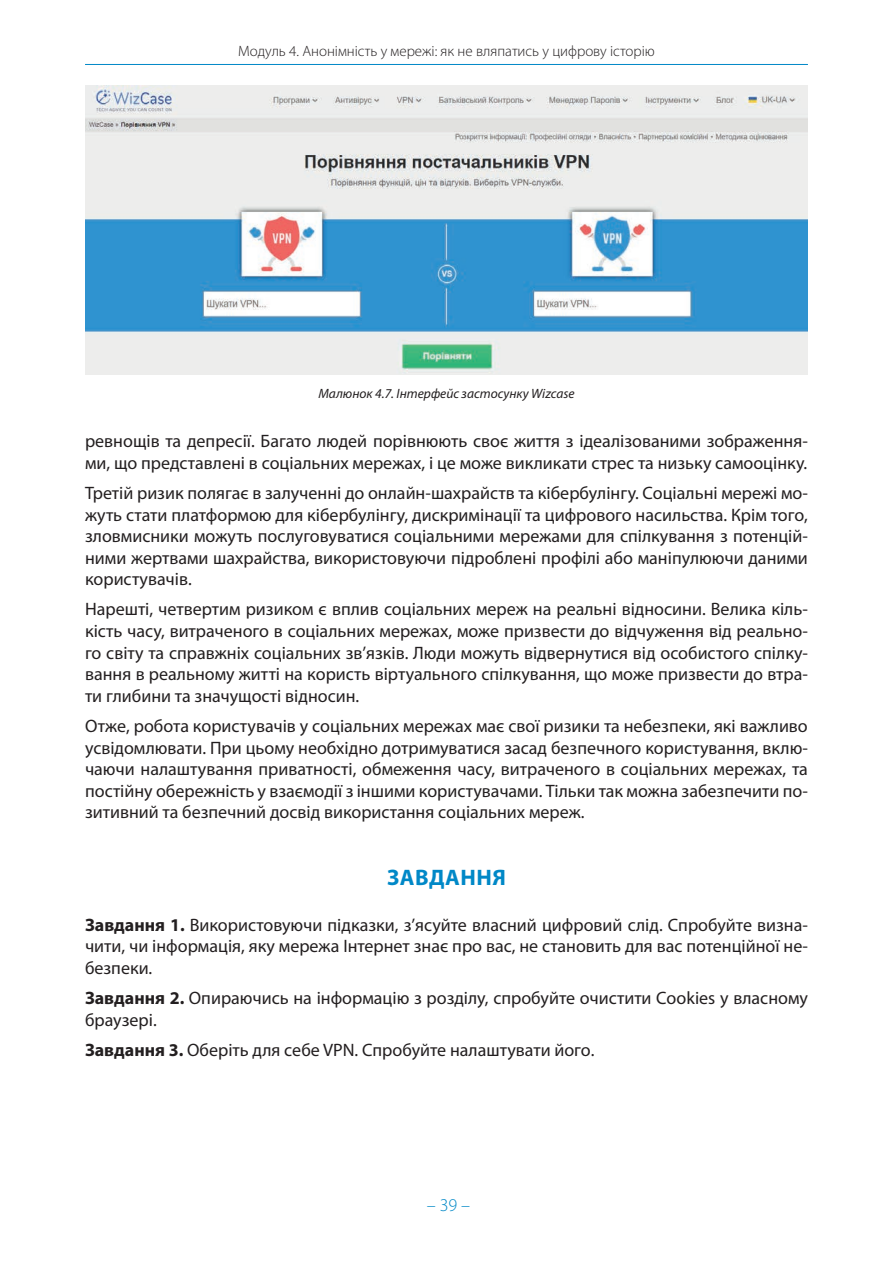
<style>
.page{position:relative;width:893px;height:1263px;background:#fff}
.page>*{position:absolute;margin:0;border:0;box-sizing:border-box;transform-origin:0 0}
.t1{font:700 22.5px "Myriad Pro";letter-spacing:.02em;color:#0088c7}
.t2{font:18px/21.6px "Myriad Pro";color:#231f20;text-align:justify}
.t3{font:300 18px "Myriad Pro";color:#0088c7}
.t4{font:300 15px "Myriad Pro";color:#231f20}
.t5{font:italic 13.5px "Myriad Pro";color:#231f20}
.s1{font-weight:700}
</style>
<div class="page">
<hr style="left:85px;top:64px;width:723px;height:1px;background:#0088c7">
<img style="left:85px;top:85px;width:723px;height:290px">
<p class="t4" style="left:238px;top:42px;width:418px">Модуль 4. Анонімність у мережі: як не вляпатись у цифрову історію</p>
<p class="t5" style="left:318px;top:386px;width:258px">Малюнок 4.7. Інтерфейс застосунку Wizcase</p>
<p class="t2" style="left:85px;top:431px;width:724px">ревнощів та депресії. Багато людей порівнюють своє життя з ідеалізованими зображення&shy;ми, що представлені в соціальних мережах, і це може викликати стрес та низьку самооцінку.</p>
<p class="t2" style="left:85px;top:482px;width:724px">Третій ризик полягає в залученні до онлайн-шахрайств та кібербулінгу. Соціальні мережі мо&shy;жуть стати платформою для кібербулінгу, дискримінації та цифрового насильства. Крім того, зловмисники можуть послуговуватися соціальними мережами для спілкування з потенцій&shy;ними жертвами шахрайства, використовуючи підроблені профілі або маніпулюючи даними користувачів.</p>
<p class="t2" style="left:85px;top:599px;width:724px">Нарешті, четвертим ризиком є вплив соціальних мереж на реальні відносини. Велика кіль&shy;кість часу, витраченого в соціальних мережах, може призвести до відчуження від реально&shy;го світу та справжніх соціальних зв’язків. Люди можуть відвернутися від особистого спілку&shy;вання в реальному житті на користь віртуального спілкування, що може призвести до втра&shy;ти глибини та значущості відносин.</p>
<p class="t2" style="left:85px;top:715px;width:724px">Отже, робота користувачів у соціальних мережах має свої ризики та небезпеки, які важливо усвідомлювати. При цьому необхідно дотримуватися засад безпечного користування, вклю&shy;чаючи налаштування приватності, обмеження часу, витраченого в соціальних мережах, та постійну обережність у взаємодії з іншими користувачами. Тільки так можна забезпечити по&shy;зитивний та безпечний досвід використання соціальних мереж.</p>
<p class="t1" style="left:387px;top:865px;width:120px">ЗАВДАННЯ</p>
<p class="t2" style="left:85px;top:914px;width:724px"><span class="s1">Завдання 1.</span> Використовуючи підказки, з’ясуйте власний цифровий слід. Спробуйте визна&shy;чити, чи інформація, яку мережа Інтернет знає про вас, не становить для вас потенційної не&shy;безпеки.</p>
<p class="t2" style="left:85px;top:988px;width:724px"><span class="s1">Завдання 2.</span> Опираючись на інформацію з розділу, спробуйте очистити Cookies у власному браузері.</p>
<p class="t2" style="left:85px;top:1039px;width:511px"><span class="s1">Завдання 3.</span> Оберіть для себе VPN. Спробуйте налаштувати його.</p>
<p class="t3" style="left:427px;top:1195px;width:45px">– 39 –</p>
</div>
